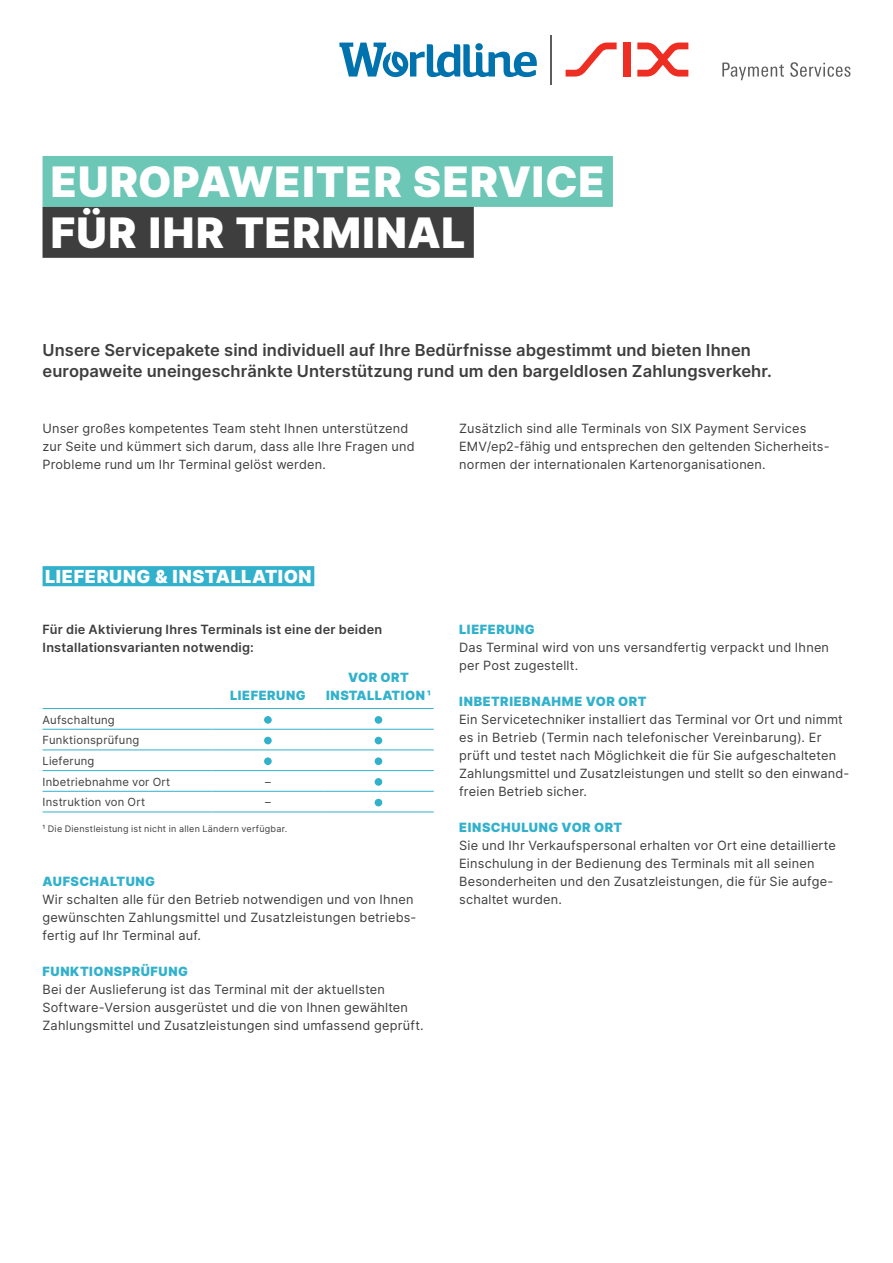
<style>
.page{position:relative;width:893px;height:1263px;background:#fff}
.page>*{position:absolute;margin:0;border:0;box-sizing:border-box;transform-origin:0 0}
.t1{font:900 42px/51px "Inter";letter-spacing:.025em;color:#fff}
.t2{font:900 18px "Inter";letter-spacing:.03em;color:#fff}
.t3{font:600 16.5px/21px "Inter";letter-spacing:.005em;color:#3e3e3f}
.t4{font:12.75px/18px "Inter";letter-spacing:.015em;color:#3e3e3f}
.t5{font:900 12.75px/18px "Inter";letter-spacing:.04em;color:#32b1cc;text-align:center}
.t6{font:600 12.75px/18px "Inter";letter-spacing:.015em;color:#3e3e3f}
.t7{font:11.25px/20.7px "Inter";letter-spacing:.02em;color:#3e3e3f}
.t8{font:9px "Inter";letter-spacing:.03em;color:#3e3e3f}
</style>
<div class="page">
<div style="left:43px;top:156px;width:570px;height:51px;background:#6cc7b6"></div>
<div style="left:43px;top:207px;width:431px;height:51px;background:#3e3e3f"></div>
<svg style="left:339px;top:43px;width:198px;height:34px"></svg>
<svg style="left:566px;top:43px;width:51px;height:34px"></svg>
<div style="left:623px;top:43px;width:8px;height:34px;background:#ee2e22"></div>
<svg style="left:637px;top:43px;width:51px;height:34px"></svg>
<svg style="left:722px;top:62px;width:128px;height:18px"></svg>
<hr style="left:550px;top:35px;width:2px;height:49px;background:#5c5c5f">
<div style="left:43px;top:566px;width:271px;height:20px;background:#32b1cc"></div>
<hr style="left:43px;top:708px;width:170px;height:1px;background:#32b1cc">
<hr style="left:213px;top:708px;width:110px;height:1px;background:#32b1cc">
<hr style="left:323px;top:708px;width:111px;height:1px;background:#32b1cc">
<hr style="left:43px;top:729px;width:170px;height:1px;background:#32b1cc">
<hr style="left:213px;top:729px;width:110px;height:1px;background:#32b1cc">
<hr style="left:323px;top:729px;width:111px;height:1px;background:#32b1cc">
<hr style="left:43px;top:750px;width:170px;height:1px;background:#32b1cc">
<hr style="left:213px;top:750px;width:110px;height:1px;background:#32b1cc">
<hr style="left:323px;top:750px;width:111px;height:1px;background:#32b1cc">
<hr style="left:43px;top:770px;width:170px;height:1px;background:#32b1cc">
<hr style="left:213px;top:770px;width:110px;height:1px;background:#32b1cc">
<hr style="left:323px;top:770px;width:111px;height:1px;background:#32b1cc">
<hr style="left:43px;top:791px;width:170px;height:1px;background:#32b1cc">
<hr style="left:213px;top:791px;width:110px;height:1px;background:#32b1cc">
<hr style="left:323px;top:791px;width:111px;height:1px;background:#32b1cc">
<hr style="left:43px;top:812px;width:170px;height:1px;background:#32b1cc">
<hr style="left:213px;top:812px;width:110px;height:1px;background:#32b1cc">
<hr style="left:323px;top:812px;width:111px;height:1px;background:#32b1cc">
<div style="left:264px;top:716px;width:8px;height:8px;background:#32b1cc;border-radius:50%"></div>
<div style="left:375px;top:716px;width:7px;height:8px;background:#32b1cc;border-radius:50%"></div>
<div style="left:264px;top:737px;width:8px;height:7px;background:#32b1cc;border-radius:50%"></div>
<div style="left:375px;top:737px;width:7px;height:7px;background:#32b1cc;border-radius:50%"></div>
<div style="left:264px;top:757px;width:8px;height:8px;background:#32b1cc;border-radius:50%"></div>
<div style="left:375px;top:757px;width:7px;height:8px;background:#32b1cc;border-radius:50%"></div>
<div style="left:375px;top:778px;width:7px;height:8px;background:#32b1cc;border-radius:50%"></div>
<div style="left:375px;top:799px;width:7px;height:7px;background:#32b1cc;border-radius:50%"></div>
<h1 class="t1" style="left:51px;top:155px;width:555px">EUROPAWEITER SERVICE<br>FÜR IHR TERMINAL</h1>
<p class="t3" style="left:43px;top:339px;width:731px">Unsere Servicepakete sind individuell auf Ihre Bedürfnisse abgestimmt und bieten Ihnen europaweite uneingeschränkte Unterstützung rund um den bargeldlosen Zahlungsverkehr.</p>
<p class="t4" style="left:43px;top:419px;width:374px">Unser großes kompetentes Team steht Ihnen unterstützend zur Seite und kümmert sich darum, dass alle Ihre Fragen und<br>Probleme rund um Ihr Terminal gelöst werden.</p>
<p class="t4" style="left:459px;top:419px;width:370px">Zusätzlich sind alle Terminals von SIX Payment Services<br>EMV/ep2-fähig und entsprechen den geltenden Sicherheits&shy;normen der internationalen Kartenorganisationen.</p>
<h2 class="t2" style="left:45px;top:563px;width:268px">LIEFERUNG &amp; INSTALLATION</h2>
<p class="t6" style="left:43px;top:620px;width:341px">Für die Aktivierung Ihres Terminals ist eine der beiden<br>Installationsvarianten notwendig:</p>
<p class="t5" style="left:230px;top:686px;width:77px">LIEFERUNG</p>
<p class="t5" style="left:326px;top:668px;width:106px">VOR ORT<br>INSTALLATION 1</p>
<p class="t7" style="left:43px;top:709px;width:129px">Aufschaltung<br>Funktionsprüfung<br>Lieferung<br>Inbetriebnahme vor Ort</p>
<p class="t7" style="left:265px;top:771px;width:7px">–</p>
<p class="t7" style="left:43px;top:792px;width:104px">Instruktion von Ort</p>
<p class="t7" style="left:265px;top:792px;width:7px">–</p>
<p class="t8" style="left:43px;top:822px;width:246px">¹ Die Dienstleistung ist nicht in allen Ländern verfügbar.</p>
<p class="t5" style="left:43px;top:872px;width:114px">AUFSCHALTUNG</p>
<p class="t4" style="left:43px;top:890px;width:375px">Wir schalten alle für den Betrieb notwendigen und von Ihnen gewünschten Zahlungsmittel und Zusatzleistungen betriebs&shy;fertig auf Ihr Terminal auf.</p>
<p class="t5" style="left:43px;top:962px;width:147px">FUNKTIONSPRÜFUNG</p>
<p class="t4" style="left:43px;top:980px;width:383px">Bei der Auslieferung ist das Terminal mit der aktuellsten<br>Software-Version ausgerüstet und die von Ihnen gewählten<br>Zahlungsmittel und Zusatzleistungen sind umfassend geprüft.</p>
<p class="t5" style="left:459px;top:620px;width:77px">LIEFERUNG</p>
<p class="t4" style="left:459px;top:638px;width:371px">Das Terminal wird von uns versandfertig verpackt und Ihnen per Post zugestellt.</p>
<p class="t5" style="left:459px;top:692px;width:189px">INBETRIEBNAHME VOR ORT</p>
<p class="t4" style="left:459px;top:710px;width:392px">Ein Servicetechniker installiert das Terminal vor Ort und nimmt es in Betrieb (Termin nach telefonischer Vereinbarung). Er prüft und testet nach Möglichkeit die für Sie aufgeschalteten Zahlungsmittel und Zusatzleistungen und stellt so den einwand&shy;freien Betrieb sicher.</p>
<p class="t5" style="left:459px;top:818px;width:165px">EINSCHULUNG VOR ORT</p>
<p class="t4" style="left:459px;top:836px;width:378px">Sie und Ihr Verkaufspersonal erhalten vor Ort eine detaillierte Einschulung in der Bedienung des Terminals mit all seinen Besonderheiten und den Zusatzleistungen, die für Sie aufge&shy;schaltet wurden.</p>
</div>
